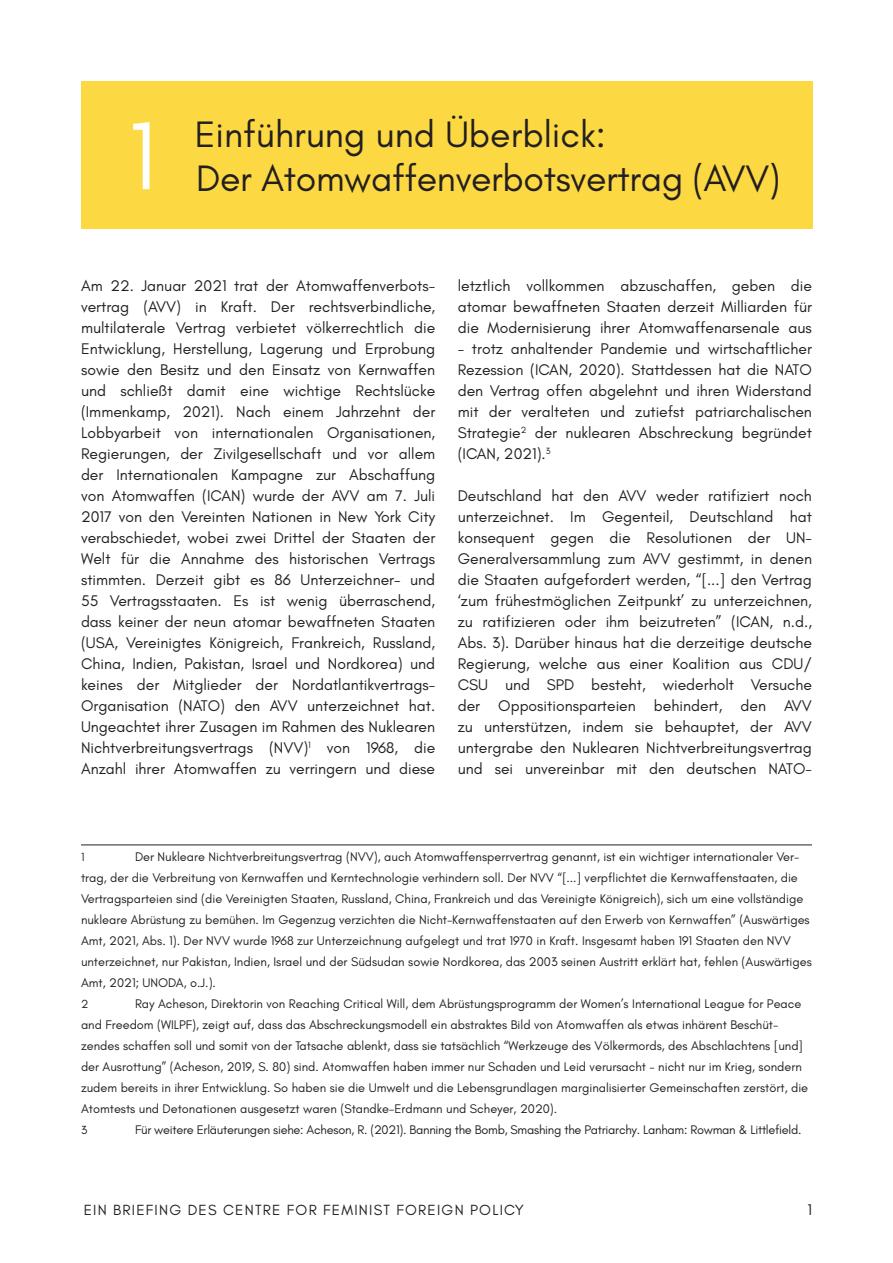
<style>
.page{position:relative;width:893px;height:1263px;background:#fff}
.page>*{position:absolute;margin:0;border:0;box-sizing:border-box;transform-origin:0 0}
.Body{font:97.5px "Glacial Indifference";color:#fff}
.t1{font:37.5px "Glacial Indifference";letter-spacing:-.01em;color:#231f20}
.Body-2{font:15.75px/21px "Glacial Indifference";color:#231f20;text-align:justify}
.t2{font:15px "Glacial Indifference";letter-spacing:.08em;color:#231f20}
.Paragraph_Style_2{font:12.75px/21px "Glacial Indifference";color:#231f20}
.Paragraph_Style_2-2{font:12.75px "Glacial Indifference";letter-spacing:-.02em;color:#231f20}
.Paragraph_Style_2-3{font:12px "Glacial Indifference";color:#231f20}
</style>
<div class="page">
<hr style="left:81px;top:844px;width:731px;height:1px;background:#231f20">
<div style="left:81px;top:81px;width:732px;height:147px;background:#fcd942"></div>
<p class="Body" style="left:128px;top:102px;width:29px">1</p>
<p class="t1" style="left:195px;top:114px;width:413px">Einführung und Überblick:</p>
<p class="t1" style="left:196px;top:157px;width:586px">Der Atomwaffenverbotsvertrag (AVV)</p>
<p class="Body-2" style="left:81px;top:275px;width:356px">Am 22. Januar 2021 trat der Atomwaffenverbots&shy;vertrag (AVV) in Kraft. Der rechtsverbindliche, multilaterale Vertrag verbietet völkerrechtlich die Entwicklung, Herstellung, Lagerung und Erprobung sowie den Besitz und den Einsatz von Kernwaffen und schließt damit eine wichtige Rechtslücke (Immenkamp, 2021). Nach einem Jahrzehnt der Lobbyarbeit von internationalen Organisationen, Regierungen, der Zivilgesellschaft und vor allem der Internationalen Kampagne zur Abschaffung von Atomwaffen (ICAN) wurde der AVV am 7. Juli 2017 von den Vereinten Nationen in New York City verabschiedet, wobei zwei Drittel der Staaten der Welt für die Annahme des historischen Vertrags stimmten. Derzeit gibt es 86 Unterzeichner- und 55 Vertragsstaaten. Es ist wenig überraschend, dass keiner der neun atomar bewaffneten Staaten (USA, Vereinigtes Königreich, Frankreich, Russland, China, Indien, Pakistan, Israel und Nordkorea) und keines der Mitglieder der Nordatlantikvertrags-Organisation (NATO) den AVV unterzeichnet hat.<br>Ungeachtet ihrer Zusagen im Rahmen des Nuklearen Nichtverbreitungsvertrags (NVV)<sup>1</sup> von 1968, die Anzahl ihrer Atomwaffen zu verringern und diese</p>
<p class="Body-2" style="left:458px;top:275px;width:356px">letztlich vollkommen abzuschaffen, geben die atomar bewaffneten Staaten derzeit Milliarden für die Modernisierung ihrer Atomwaffenarsenale aus</p>
<p class="Body-2" style="left:458px;top:338px;width:356px">- trotz anhaltender Pandemie und wirtschaftlicher Rezession (ICAN, 2020). Stattdessen hat die NATO den Vertrag offen abgelehnt und ihren Widerstand mit der veralteten und zutiefst patriarchalischen Strategie<sup>2</sup> der nuklearen Abschreckung begründet (ICAN, 2021).<sup>3</sup></p>
<p class="Body-2" style="left:458px;top:485px;width:356px">Deutschland hat den AVV weder ratifiziert noch unterzeichnet. Im Gegenteil, Deutschland hat konsequent gegen die Resolutionen der UN-Generalversammlung zum AVV gestimmt, in denen die Staaten aufgefordert werden, “[...] den Vertrag ‘zum frühestmöglichen Zeitpunkt’ zu unterzeichnen, zu ratifizieren oder ihm beizutreten” (ICAN, n.d., Abs. 3). Darüber hinaus hat die derzeitige deutsche Regierung, welche aus einer Koalition aus CDU/ CSU und SPD besteht, wiederholt Versuche der Oppositionsparteien behindert, den AVV zu unterstützen, indem sie behauptet, der AVV untergrabe den Nuklearen Nichtverbreitungsvertrag und sei unvereinbar mit den deutschen NATO-</p>
<p class="Paragraph_Style_2" style="left:81px;top:846px;width:732px;text-indent:54px">Der Nukleare Nichtverbreitungsvertrag (NVV), auch Atomwaffensperrvertrag genannt, ist ein wichtiger internationaler Ver&shy;trag, der die Verbreitung von Kernwaffen und Kerntechnologie verhindern soll. Der NVV “[...] verpflichtet die Kernwaffenstaaten, die Vertragsparteien sind (die Vereinigten Staaten, Russland, China, Frankreich und das Vereinigte Königreich), sich um eine vollständige nukleare Abrüstung zu bemühen. Im Gegenzug verzichten die Nicht-Kernwaffenstaaten auf den Erwerb von Kernwaffen” (Auswärtiges Amt, 2021, Abs. 1). Der NVV wurde 1968 zur Unterzeichnung aufgelegt und trat 1970 in Kraft. Insgesamt haben 191 Staaten den NVV unterzeichnet, nur Pakistan, Indien, Israel und der Südsudan sowie Nordkorea, das 2003 seinen Austritt erklärt hat, fehlen (Auswärtiges Amt, 2021; UNODA, o.J.).</p>
<p class="Paragraph_Style_2-3" style="left:81px;top:997px;width:9px">2</p>
<p class="Paragraph_Style_2-3" style="left:81px;top:850px;width:5px">1</p>
<p class="Paragraph_Style_2" style="left:81px;top:993px;width:729px;text-indent:54px">Ray Acheson, Direktorin von Reaching Critical Will, dem Abrüstungsprogramm der Women’s International League for Peace and Freedom (WILPF), zeigt auf, dass das Abschreckungsmodell ein abstraktes Bild von Atomwaffen als etwas inhärent Beschüt&shy;zendes schaffen soll und somit von der Tatsache ablenkt, dass sie tatsächlich “Werkzeuge des Völkermords, des Abschlachtens [und] der Ausrottung” (Acheson, 2019, S. 80) sind. Atomwaffen haben immer nur Schaden und Leid verursacht - nicht nur im Krieg, sondern zudem bereits in ihrer Entwicklung. So haben sie die Umwelt und die Lebensgrundlagen marginalisierter Gemeinschaften zerstört, die Atomtests und Detonationen ausgesetzt waren (Standke-Erdmann und Scheyer, 2020).</p>
<p class="Paragraph_Style_2-3" style="left:81px;top:1123px;width:8px">3</p>
<p class="Paragraph_Style_2-2" style="left:135px;top:1123px;width:668px">Für weitere Erläuterungen siehe: Acheson, R. (2021). Banning the Bomb, Smashing the Patriarchy. Lanham: Rowman &amp; Littlefield.</p>
<p class="t2" style="left:84px;top:1201px;width:442px">EIN BRIEFING DES CENTRE FOR FEMINIST FOREIGN POLICY</p>
<p class="Body-2" style="left:808px;top:1199px;width:6px">1</p>
</div>
